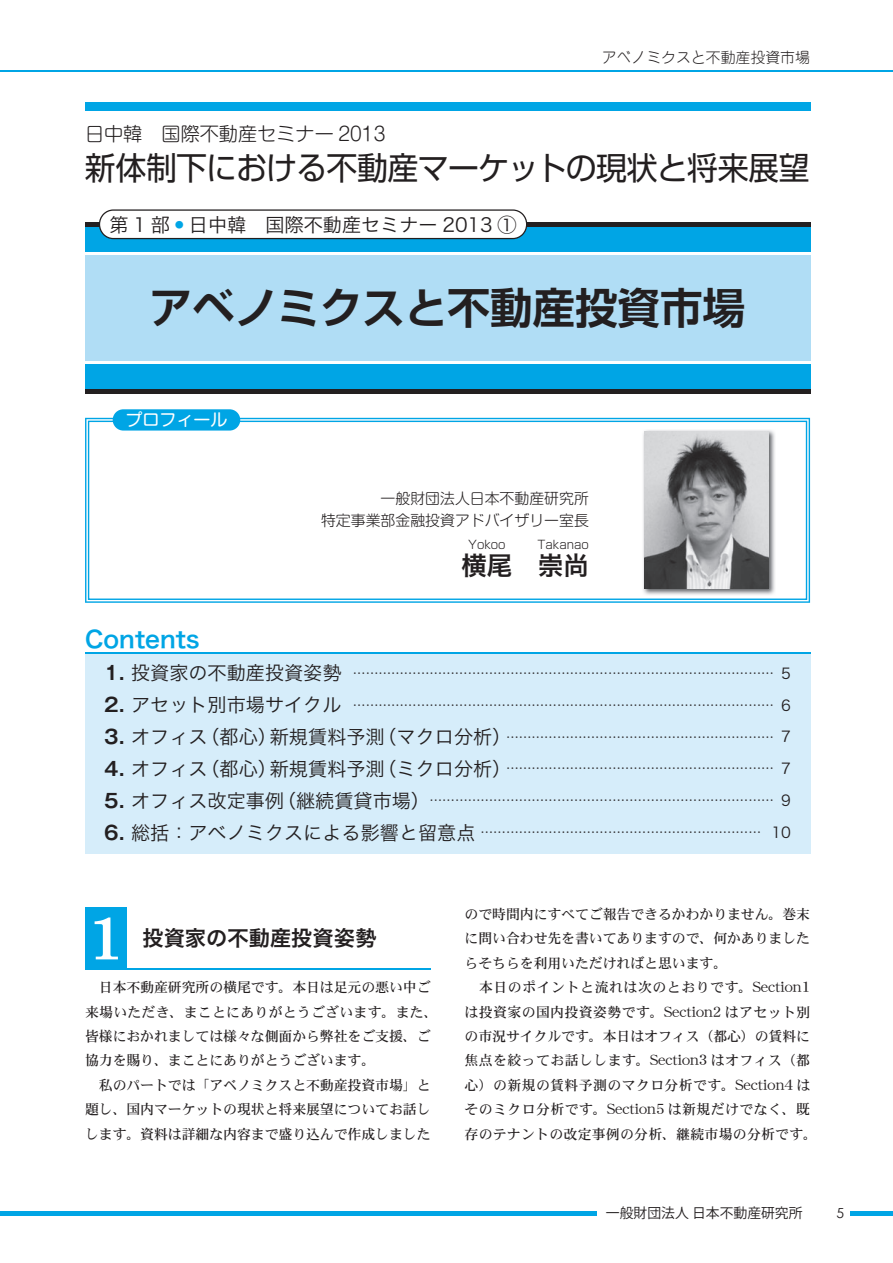
<style>
.page{position:relative;width:893px;height:1263px;background:#fff}
.page>*{position:absolute;margin:0;border:0;box-sizing:border-box;transform-origin:0 0}
.t1{font:700 61.65px "Century Schoolbook";color:#fff;scale:.95 1}
.t2{font:700 42.45px "Shin Go Pro De";color:#231f20}
.t3{font:31.95px "Shin Go Pro";letter-spacing:-.02em;color:#231f20}
.t4{font:25.5px "Hira Kaku Pro W6";color:#231f20}
.t5{font:23.4px "Hira Kaku Pro W6";color:#00a5e5}
.t6{font:21.3px "Hira Kaku Pro W6";color:#231f20}
.t7{font:19.2px "Hira Kaku Pro W3";color:#231f20}
.t8{font:300 19.2px "Shin M Go Pro";color:#231f20}
.t9{font:16.95px "Shin M Go Pro";color:#fff}
.t10{font:300 14.85px/21.3px "Shin M Go Pro";color:#231f20;text-align:right}
.t11{font:300 14.85px "Jun 101 Pro";color:#231f20}
.t12{font:13.8px/24.5px "DFHS Mincho W5 WINP RKSJ H";color:#231f20}
.t13{font:13.8px "Koz Go Pro";color:#231f20}
.t14{font:13.8px "Century Gothic";color:#231f20}
.t15{font:12.75px "Hira Kaku Pro W3";color:#231f20}
.t16{font:300 11.7px "Shin Go Pro";color:#231f20}
.s1{color:#00a5e5}
.s2{font-family:"Gothic MB101 Pro De";font-weight:700;font-size:19.2px}
.s3{font-size:19.2px}
.s4{font-size:14.85px}
.s5{font-family:"Gothic MB101 Pro De";font-weight:700}
.s6{font-size:12.75px}
</style>
<div class="page">
<hr style="left:850px;top:1211px;width:43px;height:4px;background:#00a5e5">
<hr style="left:0;top:1211px;width:596px;height:4px;background:#00a5e5">
<div style="left:85px;top:907px;width:41px;height:62px;background:#00a5e5"></div>
<hr style="left:85px;top:968px;width:346px;height:1px;background:#00a5e5">
<hr style="left:0;top:70px;width:893px;height:1px;background:#00a5e5">
<svg style="left:85px;top:418px;width:725px;height:185px;background:#7ed1f1"></svg>
<svg style="left:88px;top:421px;width:719px;height:179px"></svg>
<div style="left:113px;top:409px;width:127px;height:22px;background:#00a5e5;border-radius:11px"></div>
<div style="left:85px;top:222px;width:725px;height:171px;background:#00a5e5"></div>
<div style="left:85px;top:252px;width:725px;height:112px;background:#b0ddf5"></div>
<img style="left:642px;top:429px;width:134px;height:167px">
<img style="left:644px;top:432px;width:125px;height:157px">
<hr style="left:85px;top:361px;width:725px;height:3px;background:#fff">
<hr style="left:85px;top:252px;width:725px;height:2px;background:#fff">
<hr style="left:85px;top:389px;width:725px;height:4px;background:#231f20">
<hr style="left:85px;top:222px;width:725px;height:4px;background:#231f20">
<div style="left:85px;top:102px;width:725px;height:9px;background:#00a5e5"></div>
<hr style="left:85px;top:653px;width:725px;height:1px;background:#00a5e5">
<div style="left:85px;top:654px;width:725px;height:40px;background:#d6edfa"></div>
<div style="left:85px;top:686px;width:725px;height:40px;background:#d6edfa"></div>
<div style="left:85px;top:718px;width:725px;height:40px;background:#d6edfa"></div>
<div style="left:85px;top:749px;width:725px;height:41px;background:#d6edfa"></div>
<div style="left:85px;top:781px;width:725px;height:41px;background:#d6edfa"></div>
<div style="left:85px;top:813px;width:725px;height:41px;background:#d6edfa"></div>
<svg style="left:99px;top:209px;width:428px;height:30px"></svg>
<p class="t11" style="left:602px;top:46px;width:210px">アベノミクスと不動産投資市場</p>
<h3 class="t8" style="left:85px;top:119px;width:302px">日中韓　国際不動産セミナー 2013</h3>
<h3 class="t3" style="left:85px;top:142px;width:726px">新体制下における不動産マーケットの現状と将来展望</h3>
<h3 class="t7" style="left:109px;top:207px;width:409px">第 1 部<span class="s1">•</span>日中韓　国際不動産セミナー 2013 ①</h3>
<h2 class="t2" style="left:150px;top:273px;width:597px">アベノミクスと不動産投資市場</h2>
<p class="t9" style="left:125px;top:406px;width:104px">プロフィール</p>
<p class="t10" style="left:321px;top:486px;width:269px">一般財団法人日本不動産研究所<br>特定事業部金融投資アドバイザリー室長</p>
<h3 class="t4" style="left:461px;top:543px;width:129px">横尾 崇尚</h3>
<p class="t16" style="left:468px;top:535px;width:39px">Yokoo</p>
<p class="t16" style="left:538px;top:535px;width:53px">Takanao</p>
<h3 class="t5" style="left:85px;top:618px;width:116px">Contents</h3>
<p class="t15" style="left:104px;top:662px;width:688px"><span class="s2">1.</span> <span class="s3">投資家の不動産投資姿勢</span> ……………………………………………………………………………………… <span class="s4">5</span></p>
<p class="t15" style="left:104px;top:693px;width:688px"><span class="s2">2.</span> <span class="s3">アセット別市場サイクル</span> ……………………………………………………………………………………… <span class="s4">6</span></p>
<h3 class="t7" style="left:104px;top:720px;width:688px"><span class="s5">3.</span> オフィス（都心）新規賃料予測（マクロ分析）<span class="s6">………………………………………………………</span> <span class="s4">7</span></h3>
<h3 class="t7" style="left:104px;top:752px;width:688px"><span class="s5">4.</span> オフィス（都心）新規賃料予測（ミクロ分析）<span class="s6">………………………………………………………</span> <span class="s4">7</span></h3>
<p class="t15" style="left:104px;top:789px;width:688px"><span class="s2">5.</span> <span class="s3">オフィス改定事例（継続賃貸市場）</span>……………………………………………………………………… <span class="s4">9</span></p>
<p class="t15" style="left:104px;top:821px;width:688px"><span class="s2">6.</span> <span class="s3">総括：アベノミクスによる影響と留意点</span> ………………………………………………………… <span class="s4">10</span></p>
<h1 class="t1" style="left:89px;top:889px;width:37px">1</h1>
<h3 class="t6" style="left:142px;top:919px;width:235px">投資家の不動産投資姿勢</h3>
<p class="t12" style="left:85px;top:975px;width:354px">　日本不動産研究所の横尾です。本日は足元の悪い中ご来場いただき、まことにありがとうございます。また、皆様におかれましては様々な側面から弊社をご支援、ご協力を賜り、まことにありがとうございます。<br>　私のパートでは「アベノミクスと不動産投資市場」と題し、国内マーケットの現状と将来展望についてお話しします。資料は詳細な内容まで盛り込んで作成しました</p>
<p class="t12" style="left:465px;top:901px;width:354px">ので時間内にすべてご報告できるかわかりません。巻末に問い合わせ先を書いてありますので、何かありましたらそちらを利用いただければと思います。<br>　本日のポイントと流れは次のとおりです。Section1は投資家の国内投資姿勢です。Section2 はアセット別の市況サイクルです。本日はオフィス（都心）の賃料に焦点を絞ってお話しします。Section3 はオフィス（都心）の新規の賃料予測のマクロ分析です。Section4 はそのミクロ分析です。Section5 は新規だけでなく、既存のテナントの改定事例の分析、継続市場の分析です。</p>
<p class="t13" style="left:606px;top:1204px;width:198px">一般財団法人 日本不動産研究所</p>
<p class="t14" style="left:836px;top:1203px;width:9px">5</p>
</div>
